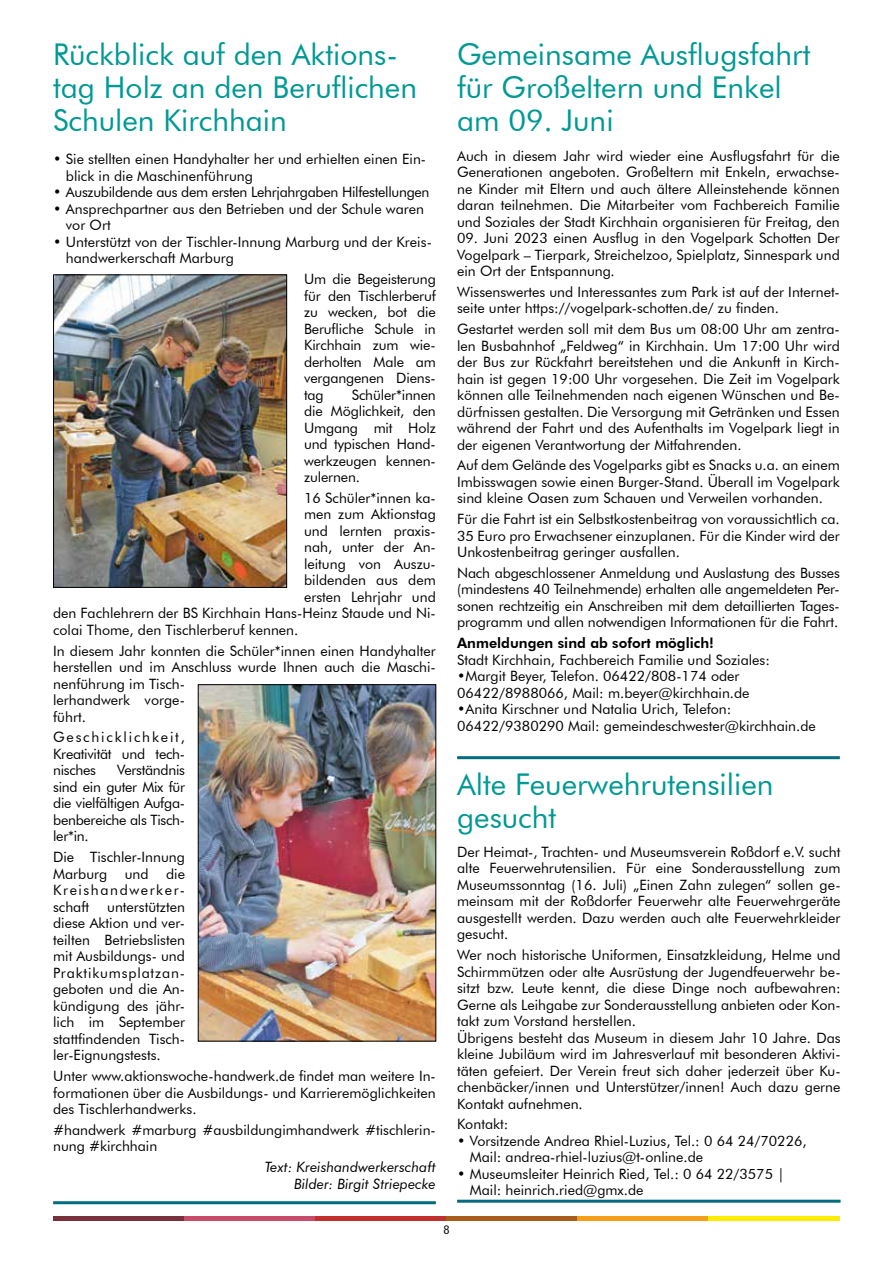
<style>
.page{position:relative;width:893px;height:1263px;background:#fff}
.page>*{position:absolute;margin:0;border:0;box-sizing:border-box;transform-origin:0 0}
.t1{font:30px/33px "Futura BT";color:#009993}
.t2{font:14.25px/16.5px "Futura BT";color:#000;text-align:justify}
.t3{font:14.25px "Futura BT";letter-spacing:-.02em;color:#000}
.t4{font:italic 14.25px/16.5px "Futura BT";color:#000;text-align:right}
.t5{font:800 14.25px "Futura BT";color:#000}
.t6{font:12px "Gothic 720 BT Roman B";color:#000}
</style>
<div class="page">
<hr style="left:53px;top:1216px;width:131px;height:4px;background:#78303c">
<hr style="left:184px;top:1216px;width:131px;height:4px;background:#c84b6b">
<hr style="left:315px;top:1216px;width:131px;height:4px;background:#c1302d">
<hr style="left:446px;top:1216px;width:132px;height:4px;background:#a85d1b">
<hr style="left:578px;top:1216px;width:131px;height:4px;background:#f69d19">
<hr style="left:709px;top:1216px;width:131px;height:4px;background:#ffed00">
<hr style="left:53px;top:1201px;width:383px;height:3px;background:#006c7e">
<hr style="left:457px;top:756px;width:383px;height:3px;background:#006c7e">
<img style="left:55px;top:276px;width:230px;height:310px">
<div style="left:53px;top:274px;width:234px;height:314px;border:1px solid #000"></div>
<img style="left:200px;top:686px;width:234px;height:353px">
<div style="left:198px;top:684px;width:238px;height:357px;border:1px solid #000"></div>
<hr style="left:457px;top:1200px;width:384px;height:3px;background:#006c7e">
<h1 class="t1" style="left:53px;top:38px;width:365px">Rückblick auf den Aktions&shy;tag Holz an den Beruflichen<br>Schulen Kirchhain</h1>
<p class="t2" style="left:66px;top:151px;width:362px;text-indent:-13px">• Sie stellten einen Handyhalter her und erhielten einen Ein&shy;blick in die Maschinenführung</p>
<p class="t3" style="left:53px;top:184px;width:378px">• Auszubildende aus dem ersten Lehrjahrgaben Hilfestellungen</p>
<p class="t2" style="left:66px;top:200px;width:360px;text-indent:-13px">• Ansprechpartner aus den Betrieben und der Schule waren vor Ort</p>
<p class="t2" style="left:66px;top:233px;width:368px;text-indent:-13px">• Unterstützt von der Tischler-Innung Marburg und der Kreis&shy;handwerkerschaft Marburg</p>
<p class="t2" style="left:304px;top:271px;width:133px">Um die Begeisterung für den Tischlerberuf zu wecken, bot die Berufliche Schule in Kirchhain zum wie&shy;derholten Male am vergangenen Diens&shy;tag</p>
<p class="t2" style="left:304px;top:386px;width:133px;text-indent:48px">Schüler*innen die Möglichkeit, den Umgang mit Holz und typischen Hand&shy;werkzeugen kennen&shy;zulernen.</p>
<p class="t2" style="left:304px;top:489px;width:133px">16 Schüler*innen ka-</p>
<p class="t2" style="left:304px;top:506px;width:133px">men zum Aktionstag</p>
<p class="t2" style="left:304px;top:522px;width:133px">und lernten praxis-</p>
<p class="t2" style="left:304px;top:539px;width:133px">nah, unter der An-</p>
<p class="t2" style="left:304px;top:555px;width:133px">leitung von Auszu-</p>
<p class="t2" style="left:304px;top:572px;width:133px">bildenden aus dem</p>
<p class="t2" style="left:304px;top:588px;width:133px">ersten Lehrjahr und</p>
<p class="t2" style="left:53px;top:605px;width:384px">den Fachlehrern der BS Kirchhain Hans-Heinz Staude und Ni-</p>
<p class="t2" style="left:53px;top:621px;width:247px">colai Thome, den Tischlerberuf kennen.</p>
<p class="t2" style="left:53px;top:642px;width:384px;text-align:left">In diesem Jahr konnten die Schüler*innen einen Handyhalter herstellen und im Anschluss wurde Ihnen auch die Maschi&shy;nenführung im Tisch-<br>lerhandwerk vorge-<br>führt.</p>
<p class="t2" style="left:53px;top:729px;width:133px">Geschicklichkeit, Kreativität und tech&shy;nisches</p>
<p class="t2" style="left:53px;top:762px;width:133px;text-indent:64px">Verständnis sind ein guter Mix für die vielfältigen Aufga&shy;benbereiche als Tisch&shy;ler*in.</p>
<p class="t2" style="left:53px;top:849px;width:133px">Die Tischler-Innung Marburg und die Kreishandwerker&shy;schaft</p>
<p class="t2" style="left:53px;top:898px;width:133px;text-indent:54px">unterstützten diese Aktion und ver&shy;teilten Betriebslisten mit Ausbildungs- und Praktikumsplatzan&shy;geboten und die An&shy;kündigung des jähr&shy;lich im September stattfindenden Tisch&shy;ler-Eignungstests.</p>
<p class="t2" style="left:53px;top:1067px;width:384px">Unter www.aktionswoche-handwerk.de findet man weitere In&shy;formationen über die Ausbildungs- und Karrieremöglichkeiten des Tischlerhandwerks.</p>
<p class="t2" style="left:53px;top:1121px;width:384px">#handwerk #marburg #ausbildungimhandwerk #tischlerin&shy;nung #kirchhain</p>
<p class="t4" style="left:265px;top:1158px;width:172px">Text: Kreishandwerkerschaft<br>Bilder: Birgit Striepecke</p>
<h1 class="t1" style="left:457px;top:38px;width:355px">Gemeinsame Ausflugsfahrt für Großeltern und Enkel am 09. Juni</h1>
<p class="t2" style="left:457px;top:147px;width:384px">Auch in diesem Jahr wird wieder eine Ausflugsfahrt für die Generationen angeboten. Großeltern mit Enkeln, erwachse&shy;ne Kinder mit Eltern und auch ältere Alleinstehende können daran teilnehmen. Die Mitarbeiter vom Fachbereich Familie und Soziales der Stadt Kirchhain organisieren für Freitag, den</p>
<p class="t2" style="left:457px;top:230px;width:384px">09. Juni 2023 einen Ausflug in den Vogelpark Schotten Der Vogelpark – Tierpark, Streichelzoo, Spielplatz, Sinnespark und ein Ort der Entspannung.</p>
<p class="t2" style="left:457px;top:283px;width:384px">Wissenswertes und Interessantes zum Park ist auf der Internet&shy;seite unter https://vogelpark-schotten.de/ zu finden.</p>
<p class="t2" style="left:457px;top:321px;width:384px">Gestartet werden soll mit dem Bus um 08:00 Uhr am zentra&shy;len Busbahnhof „Feldweg“ in Kirchhain. Um 17:00 Uhr wird der Bus zur Rückfahrt bereitstehen und die Ankunft in Kirch&shy;hain ist gegen 19:00 Uhr vorgesehen. Die Zeit im Vogelpark können alle Teilnehmenden nach eigenen Wünschen und Be&shy;dürfnissen gestalten. Die Versorgung mit Getränken und Essen während der Fahrt und des Aufenthalts im Vogelpark liegt in der eigenen Verantwortung der Mitfahrenden.</p>
<p class="t2" style="left:457px;top:457px;width:384px">Auf dem Gelände des Vogelparks gibt es Snacks u.a. an einem Imbisswagen sowie einen Burger-Stand. Überall im Vogelpark sind kleine Oasen zum Schauen und Verweilen vorhanden.</p>
<p class="t2" style="left:457px;top:511px;width:384px">Für die Fahrt ist ein Selbstkostenbeitrag von voraussichtlich ca.<br>35 Euro pro Erwachsener einzuplanen. Für die Kinder wird der Unkostenbeitrag geringer ausfallen.</p>
<p class="t2" style="left:457px;top:564px;width:384px">Nach abgeschlossener Anmeldung und Auslastung des Busses (mindestens 40 Teilnehmende) erhalten alle angemeldeten Per&shy;sonen rechtzeitig ein Anschreiben mit dem detaillierten Tages&shy;programm und allen notwendigen Informationen für die Fahrt.</p>
<p class="t5" style="left:457px;top:634px;width:258px">Anmeldungen sind ab sofort möglich!</p>
<p class="t2" style="left:457px;top:651px;width:314px">Stadt Kirchhain, Fachbereich Familie und Soziales:</p>
<p class="t2" style="left:457px;top:668px;width:294px">•Margit Beyer, Telefon. 06422/808-174 oder<br>06422/8988066, Mail: m.beyer@kirchhain.de</p>
<p class="t2" style="left:457px;top:701px;width:360px">•Anita Kirschner und Natalia Urich, Telefon:<br>06422/9380290 Mail: gemeindeschwester@kirchhain.de</p>
<h1 class="t1" style="left:457px;top:767px;width:318px">Alte Feuerwehrutensilien gesucht</h1>
<p class="t2" style="left:457px;top:843px;width:385px">Der Heimat-, Trachten- und Museumsverein Roßdorf e.V. sucht alte Feuerwehrutensilien. Für eine Sonderausstellung zum Museumssonntag (16. Juli) „Einen Zahn zulegen“ sollen ge&shy;meinsam mit der Roßdorfer Feuerwehr alte Feuerwehrgeräte ausgestellt werden. Dazu werden auch alte Feuerwehrkleider gesucht.</p>
<p class="t2" style="left:457px;top:947px;width:385px;text-align:left">Wer noch historische Uniformen, Einsatzkleidung, Helme und Schirmmützen oder alte Ausrüstung der Jugendfeuerwehr be&shy;sitzt bzw. Leute kennt, die diese Dinge noch aufbewahren:<br>Gerne als Leihgabe zur Sonderausstellung anbieten oder Kon&shy;takt zum Vorstand herstellen.<br>Übrigens besteht das Museum in diesem Jahr 10 Jahre. Das kleine Jubiläum wird im Jahresverlauf mit besonderen Aktivi&shy;täten gefeiert. Der Verein freut sich daher jederzeit über Ku&shy;chenbäcker/innen und Unterstützer/innen! Auch dazu gerne Kontakt aufnehmen.</p>
<p class="t2" style="left:457px;top:1116px;width:53px">Kontakt:</p>
<p class="t2" style="left:470px;top:1132px;width:338px;text-indent:-13px">• Vorsitzende Andrea Rhiel-Luzius, Tel.: 0 64 24/70226,<br>Mail: andrea-rhiel-luzius@t-online.de</p>
<p class="t2" style="left:470px;top:1165px;width:316px;text-indent:-13px">• Museumsleiter Heinrich Ried, Tel.: 0 64 22/3575 |<br>Mail: heinrich.ried@gmx.de</p>
<p class="t6" style="left:443px;top:1222px;width:8px">8</p>
</div>
